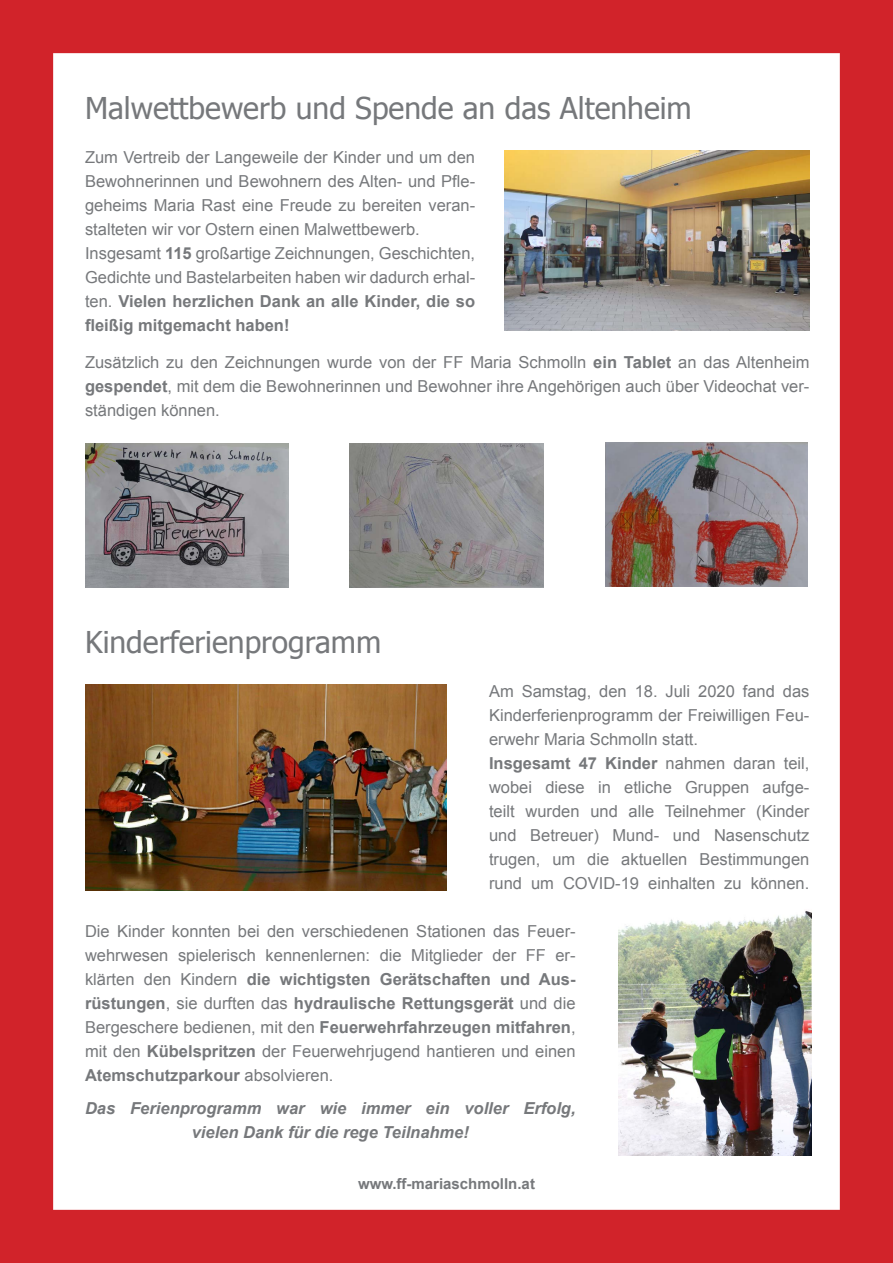
<style>
.page{position:relative;width:893px;height:1263px;background:#fff}
.page>*{position:absolute;margin:0;border:0;box-sizing:border-box;transform-origin:0 0}
.t1{font:30px "Tahoma";color:#76787b}
.t2{font:16.5px/24px "Arial";color:#76787b;text-align:justify}
.t3{font:italic 700 16.5px/24px "Arial";color:#76787b;text-align:center}
.t4{font:700 15px "Arial";color:#76787b}
.s1{font-weight:700}
</style>
<div class="page">
<div style="left:0;top:53px;width:53px;height:1157px;background:#d1232a"></div>
<div style="left:840px;top:0;width:53px;height:1210px;background:#d1232a"></div>
<div style="left:0;top:1210px;width:893px;height:53px;background:#d1232a"></div>
<div style="left:0;top:0;width:890px;height:53px;background:#d1232a"></div>
<img style="left:618px;top:910px;width:193px;height:245px">
<img style="left:505px;top:150px;width:304px;height:181px">
<img style="left:85px;top:443px;width:203px;height:144px">
<img style="left:605px;top:443px;width:203px;height:144px">
<img style="left:349px;top:443px;width:195px;height:144px">
<img style="left:85px;top:685px;width:361px;height:206px">
<p class="t1" style="left:85px;top:88px;width:608px">Malwettbewerb und Spende an das Altenheim</p>
<p class="t2" style="left:85px;top:145px;width:392px">Zum Vertreib der Langeweile der Kinder und um den Bewohnerinnen und Bewohnern des Alten- und Pfle&shy;geheims Maria Rast eine Freude zu bereiten veran&shy;stalteten wir vor Ostern einen Malwettbewerb.</p>
<p class="t2" style="left:85px;top:241px;width:392px">Insgesamt <span class="s1">115</span> großartige Zeichnungen, Geschichten, Gedichte und Bastelarbeiten haben wir dadurch erhal&shy;ten. <span class="s1">Vielen herzlichen Dank an alle Kinder, die so fleißig mitgemacht haben!</span></p>
<p class="t2" style="left:85px;top:350px;width:726px">Zusätzlich zu den Zeichnungen wurde von der FF Maria Schmolln <span class="s1">ein Tablet</span> an das Altenheim <span class="s1">gespendet</span>, mit dem die Bewohnerinnen und Bewohner ihre Angehörigen auch über Videochat ver&shy;ständigen können.</p>
<p class="t1" style="left:85px;top:622px;width:298px">Kinderferienprogramm</p>
<p class="t2" style="left:489px;top:679px;width:322px">Am Samstag, den 18. Juli 2020 fand das Kinderferienprogramm der Freiwilligen Feu&shy;erwehr Maria Schmolln statt.</p>
<p class="t2" style="left:489px;top:751px;width:322px"><span class="s1">Insgesamt 47 Kinder</span> nahmen daran teil, wobei diese in etliche Gruppen aufge&shy;teilt wurden und alle Teilnehmer (Kinder und Betreuer) Mund- und Nasenschutz trugen, um die aktuellen Bestimmungen rund um COVID-19 einhalten zu können.</p>
<p class="t2" style="left:85px;top:919px;width:492px">Die Kinder konnten bei den verschiedenen Stationen das Feuer&shy;wehrwesen spielerisch kennenlernen: die Mitglieder der FF er&shy;klärten den Kindern <span class="s1">die wichtigsten Gerätschaften und Aus&shy;rüstungen</span>, sie durften das <span class="s1">hydraulische Rettungsgerät</span> und die Bergeschere bedienen, mit den <span class="s1">Feuerwehrfahrzeugen mitfahren</span>, mit den <span class="s1">Kübelspritzen</span> der Feuerwehrjugend hantieren und einen <span class="s1">Atemschutzparkour</span> absolvieren.</p>
<p class="t3" style="left:85px;top:1097px;width:492px">Das Ferienprogramm war wie immer ein voller Erfolg, vielen Dank für die rege Teilnahme!</p>
<p class="t4" style="left:358px;top:1173px;width:178px">www.ff-mariaschmolln.at</p>
</div>
